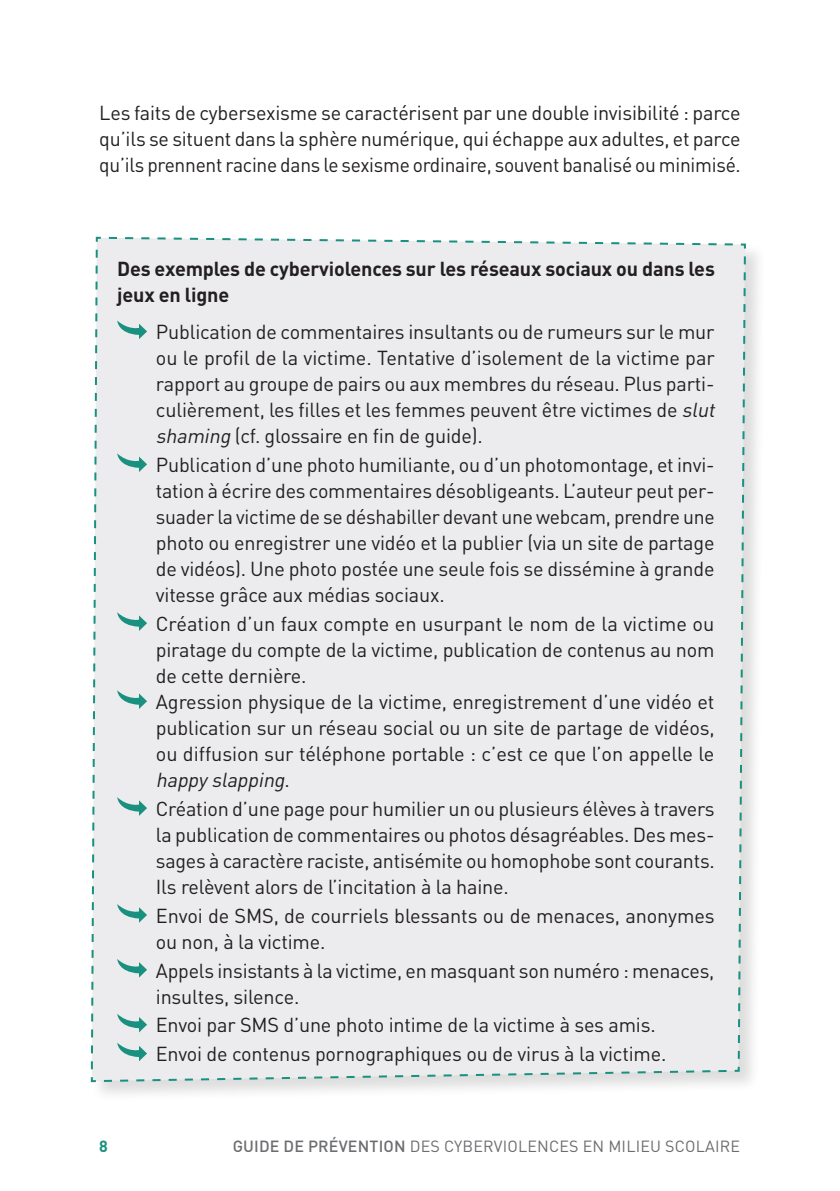
<style>
.page{position:relative;width:840px;height:1191px;background:#fff}
.page>*{position:absolute;margin:0;border:0;box-sizing:border-box;transform-origin:0 0}
.t1{font:20px/26px "DIN Pro";letter-spacing:-.01em;color:#231f20}
.t2{font:700 20px/26px "DIN Pro";letter-spacing:-.01em;color:#231f20}
.t3{font:16px "DIN Pro";letter-spacing:.01em;color:#6c6d70}
.t4{font:700 16px "DIN Pro";color:#1a9180}
.s1{font-style:italic}
.s2{font-weight:500}
</style>
<div class="page">
<div style="left:90px;top:236px;width:676px;height:866px;background:#231f20;opacity:.15"></div>
<div style="left:90px;top:236px;width:656px;height:847px;background:#ececee"></div>
<p class="t1" style="left:99px;top:100px;width:642px;text-align:justify">Les faits de cybersexisme se caractérisent par une double invisibilité : parce qu’ils se situent dans la sphère numérique, qui échappe aux adultes, et parce qu’ils prennent racine dans le sexisme ordinaire, souvent banalisé ou minimisé.</p>
<p class="t2" style="left:117px;top:255px;width:599px">Des exemples de cyberviolences sur les réseaux sociaux ou dans les jeux en ligne</p>
<p class="t1" style="left:156px;top:318px;width:564px">Publication de commentaires insultants ou de rumeurs sur le mur ou le profil de la victime. Tentative d’isolement de la victime par rapport au groupe de pairs ou aux membres du réseau. Plus parti&shy;culièrement, les filles et les femmes peuvent être victimes de <span class="s1">slut shaming</span> (cf. glossaire en fin de guide).</p>
<p class="t1" style="left:156px;top:451px;width:560px;text-align:justify">Publication d’une photo humiliante, ou d’un photomontage, et invi&shy;tation à écrire des commentaires désobligeants. L’auteur peut per&shy;suader la victime de se déshabiller devant une webcam, prendre une photo ou enregistrer une vidéo et la publier (via un site de partage de vidéos). Une photo postée une seule fois se dissémine à grande vitesse grâce aux médias sociaux.</p>
<p class="t1" style="left:156px;top:610px;width:560px">Création d’un faux compte en usurpant le nom de la victime ou piratage du compte de la victime, publication de contenus au nom de cette dernière.<br>Agression physique de la victime, enregistrement d’une vidéo et publication sur un réseau social ou un site de partage de vidéos, ou diffusion sur téléphone portable : c’est ce que l’on appelle le <span class="s1">happy slapping</span>.</p>
<p class="t1" style="left:156px;top:795px;width:560px;text-align:justify">Création d’une page pour humilier un ou plusieurs élèves à travers la publication de commentaires ou photos désagréables. Des mes&shy;sages à caractère raciste, antisémite ou homophobe sont courants.<br>Ils relèvent alors de l’incitation à la haine.</p>
<p class="t1" style="left:156px;top:902px;width:560px">Envoi de SMS, de courriels blessants ou de menaces, anonymes ou non, à la victime.</p>
<p class="t1" style="left:156px;top:957px;width:560px">Appels insistants à la victime, en masquant son numéro : menaces, insultes, silence.</p>
<p class="t1" style="left:156px;top:1010px;width:512px;line-height:28.8px">Envoi par SMS d’une photo intime de la victime à ses amis.<br>Envoi de contenus pornographiques ou de virus à la victime.</p>
<p class="t4" style="left:99px;top:1135px;width:10px">8</p>
<p class="t3" style="left:232px;top:1136px;width:508px"><span class="s2">GUIDE DE PRÉVENTION</span> DES CYBERVIOLENCES EN MILIEU SCOLAIRE</p>
</div>
